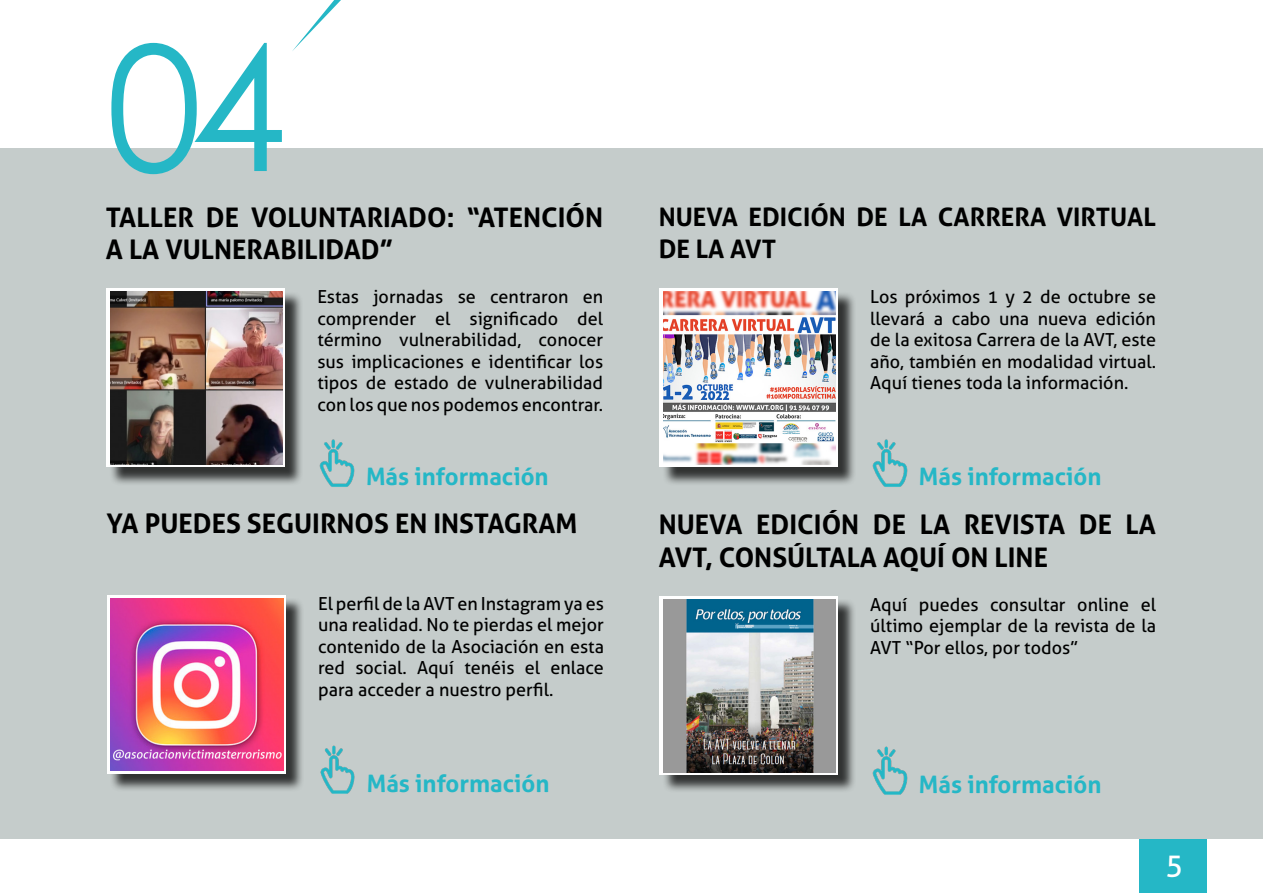
<style>
.page{position:relative;width:1263px;height:893px;background:#fff}
.page>*{position:absolute;margin:0;border:0;box-sizing:border-box;transform-origin:0 0}
.t1{font:174px "Century Gothic";color:#25b7c6}
.t2{font:30px "Aller";color:#fff}
.t3{font:700 27px/32.4px "Aller";color:#000}
.t4{font:700 25.5px/32.4px "Aller";color:#000}
.t5{font:700 24px "Aller";color:#25b7c6}
.t6{font:18px/21.6px "Aller";color:#000;text-align:justify}
</style>
<div class="page">
<div style="left:0;top:148px;width:1263px;height:690px;background:#c5cccb"></div>
<div style="left:1139px;top:839px;width:67px;height:54px;background:#25b7c6"></div>
<svg style="left:292px;top:0;width:49px;height:51px"></svg>
<div style="left:109px;top:291px;width:195px;height:195px;background:#000;opacity:.75"></div>
<svg style="left:107px;top:289px;width:178px;height:178px;background:#e0dede"></svg>
<img style="left:319px;top:439px;width:36px;height:48px">
<img style="left:110px;top:292px;width:173px;height:172px">
<div style="left:110px;top:598px;width:194px;height:195px;background:#000;opacity:.75"></div>
<svg style="left:107px;top:595px;width:179px;height:179px;background:#f8e2ec"></svg>
<img style="left:320px;top:745px;width:35px;height:49px">
<img style="left:111px;top:598px;width:172px;height:173px">
<div style="left:662px;top:599px;width:194px;height:195px;background:#000;opacity:.75"></div>
<svg style="left:659px;top:596px;width:179px;height:179px;background:#e8e8e8"></svg>
<img style="left:872px;top:746px;width:36px;height:49px">
<img style="left:663px;top:599px;width:172px;height:173px">
<div style="left:662px;top:291px;width:194px;height:195px;background:#000;opacity:.75"></div>
<svg style="left:659px;top:289px;width:179px;height:178px;background:#f6f1f1"></svg>
<img style="left:872px;top:439px;width:36px;height:48px">
<img style="left:663px;top:292px;width:172px;height:172px">
<h1 class="t1" style="left:106px;top:-13px;width:182px">04</h1>
<h3 class="t3" style="left:106px;top:201px;width:499px">TALLER DE VOLUNTARIADO: “ATENCIÓN<br>A LA VULNERABILIDAD”</h3>
<p class="t6" style="left:317px;top:286px;width:287px">Estas jornadas se centraron en comprender el significado del término vulnerabilidad, conocer sus implicaciones e identificar los tipos de estado de vulnerabilidad con los que nos podemos encontrar.</p>
<h3 class="t5" style="left:366px;top:462px;width:184px">Más información</h3>
<h3 class="t3" style="left:107px;top:507px;width:472px">YA PUEDES SEGUIRNOS EN INSTAGRAM</h3>
<p class="t6" style="left:318px;top:592px;width:287px">El perfil de la AVT en Instagram ya es una realidad. No te pierdas el mejor contenido de la Asociación en esta red social. Aquí tenéis el enlace para acceder a nuestro perfil.</p>
<h3 class="t5" style="left:367px;top:769px;width:184px">Más información</h3>
<h3 class="t4" style="left:659px;top:200px;width:499px">NUEVA EDICIÓN DE LA CARRERA VIRTUAL<br>DE LA AVT</h3>
<p class="t6" style="left:870px;top:286px;width:287px">Los próximos 1 y 2 de octubre se llevará a cabo una nueva edición de la exitosa Carrera de la AVT, este año, también en modalidad virtual.<br>Aquí tienes toda la información.</p>
<h3 class="t5" style="left:919px;top:462px;width:184px">Más información</h3>
<h3 class="t3" style="left:659px;top:508px;width:499px">NUEVA EDICIÓN DE LA REVISTA DE LA<br>AVT, CONSÚLTALA AQUÍ ON LINE</h3>
<p class="t6" style="left:870px;top:593px;width:287px">Aquí puedes consultar online el último ejemplar de la revista de la AVT “Por ellos, por todos”</p>
<h3 class="t5" style="left:919px;top:770px;width:184px">Más información</h3>
<h2 class="t2" style="left:1165px;top:846px;width:19px">5</h2>
</div>
